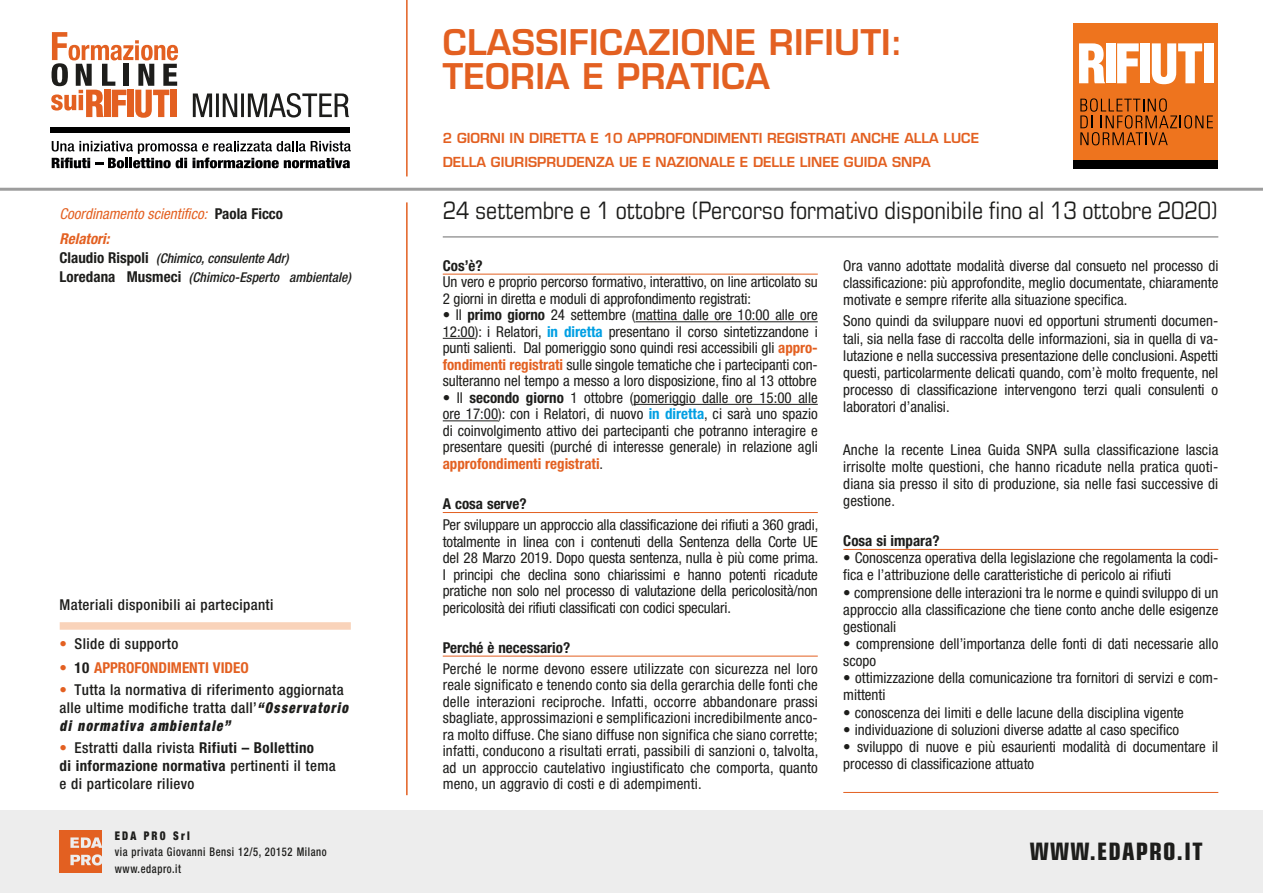
<style>
.page{position:relative;width:1263px;height:893px;background:#fff}
.page>*{position:absolute;margin:0;border:0;box-sizing:border-box;transform-origin:0 0}
.t1{font:600 34.5px/34.5px "Eurostile";letter-spacing:.01em;color:#e36021}
.t2{font:condensed 24px "Eurostile";color:#1d1d1b}
.t3{font:700 condensed 24px "Eurostile";letter-spacing:.05em;color:#1d1d1b}
.t4{font:condensed 15px/16.5px "Helvetica Neue LT Std";color:#1d1d1b;text-align:justify}
.t5{font:500 condensed 15px/18px "Helvetica Neue LT Std";letter-spacing:.025em;color:#1d1d1b}
.t6{font:700 condensed 15px "Helvetica Neue LT Std";color:#1d1d1b}
.t7{font:italic condensed 15px "Helvetica Neue LT Std";color:#e36021}
.t8{font:700 condensed 15px "Helvetica Neue LT Std";color:#e36021}
.t9{font:italic 700 condensed 15px "Helvetica Neue LT Std";color:#e36021}
.t10{font:600 13.5px/23.9px "Eurostile";color:#e36021}
.t11{font:italic 500 condensed 13.5px/19.5px "Helvetica Neue LT Std";letter-spacing:.005em;color:#1d1d1b}
.t12{font:500 condensed 12px/16.8px "Helvetica Neue LT Std";letter-spacing:.055em;color:#1d1d1b;scale:.88 1}
.t13{font:900 condensed 12px "Helvetica Neue LT Std";letter-spacing:.21em;color:#1d1d1b;scale:.88 1}
.s1{font-weight:700;font-style:normal;color:#1d1d1b}
.s2{font-weight:700;font-style:normal;font-size:15px}
.s3{font-weight:700}
.s4{font-weight:700;color:#009fe3}
.s5{font-weight:700;color:#e36021}
.s6{color:#e36021}
.s7{font-weight:500}
.s8{color:#1d1d1b}
.s9{font-weight:900;font-style:italic}
</style>
<div class="page">
<div style="left:0;top:811px;width:1263px;height:82px;background:#ededed"></div>
<img style="left:60px;top:830px;width:42px;height:43px">
<div style="left:60px;top:622px;width:291px;height:8px;background:#f9d3ba"></div>
<hr style="left:443px;top:274px;width:375px;height:1px;background:#e36021">
<hr style="left:635px;top:321px;width:183px;height:1px;background:#1d1d1b">
<hr style="left:443px;top:338px;width:32px;height:1px;background:#1d1d1b">
<hr style="left:633px;top:404px;width:185px;height:1px;background:#1d1d1b">
<hr style="left:443px;top:420px;width:55px;height:1px;background:#1d1d1b">
<hr style="left:443px;top:512px;width:375px;height:1px;background:#e36021">
<hr style="left:443px;top:656px;width:375px;height:1px;background:#e36021">
<hr style="left:843px;top:549px;width:375px;height:1px;background:#e36021">
<hr style="left:843px;top:792px;width:375px;height:1px;background:#e36021">
<hr style="left:406px;top:202px;width:2px;height:593px;background:#e36021">
<div style="left:51px;top:127px;width:299px;height:6px;background:#000"></div>
<svg style="left:51px;top:32px;width:127px;height:86px"></svg>
<div style="left:171px;top:90px;width:6px;height:27px;background:#e36021"></div>
<svg style="left:52px;top:141px;width:299px;height:27px"></svg>
<svg style="left:193px;top:93px;width:156px;height:25px"></svg>
<hr style="left:406px;top:0;width:2px;height:176px;background:#e36021">
<hr style="left:0;top:188px;width:1263px;height:3px;background:#9d9d9d">
<hr style="left:443px;top:236px;width:775px;height:2px;background:#9d9d9d">
<div style="left:1073px;top:24px;width:145px;height:144px;background:#ee741e"></div>
<svg style="left:1079px;top:43px;width:26px;height:40px"></svg>
<div style="left:1106px;top:43px;width:9px;height:40px;background:#fff"></div>
<svg style="left:1117px;top:43px;width:22px;height:40px"></svg>
<div style="left:1140px;top:43px;width:10px;height:40px;background:#fff"></div>
<svg style="left:1152px;top:43px;width:50px;height:41px"></svg>
<div style="left:1204px;top:43px;width:9px;height:40px;background:#fff"></div>
<div style="left:1073px;top:160px;width:145px;height:8px;background:#000"></div>
<svg style="left:1080px;top:98px;width:133px;height:47px"></svg>
<h1 class="t1" style="left:443px;top:24px;width:462px">CLASSIFICAZIONE RIFIUTI:<br>TEORIA E PRATICA</h1>
<p class="t10" style="left:443px;top:126px;width:538px">2 GIORNI IN DIRETTA E 10 APPROFONDIMENTI REGISTRATI ANCHE ALLA LUCE<br>DELLA GIURISPRUDENZA UE E NAZIONALE E DELLE LINEE GUIDA SNPA</p>
<h2 class="t2" style="left:443px;top:196px;width:777px">24 settembre e 1 ottobre (Percorso formativo disponibile fino al 13 ottobre 2020)</h2>
<p class="t7" style="left:60px;top:205px;width:225px">Coordinamento scientifico: <span class="s1">Paola Ficco</span></p>
<p class="t11" style="left:60px;top:248px;width:293px"><span class="s2">Claudio Rispoli</span> (Chimico, consulente Adr)<br><span class="s2">Loredana Musmeci</span> (Chimico-Esperto ambientale)</p>
<p class="t6" style="left:443px;top:256px;width:41px">Cos’è?</p>
<p class="t9" style="left:60px;top:230px;width:51px">Relatori:</p>
<p class="t4" style="left:843px;top:257px;width:377px;line-height:17.1px">Ora vanno adottate modalità diverse dal consueto nel processo di classificazione: più approfondite, meglio documentate, chiaramente motivate e sempre riferite alla situazione specifica.</p>
<p class="t4" style="left:843px;top:312px;width:376px;line-height:17.1px">Sono quindi da sviluppare nuovi ed opportuni strumenti documen&shy;tali, sia nella fase di raccolta delle informazioni, sia in quella di va&shy;lutazione e nella successiva presentazione delle conclusioni. Aspetti questi, particolarmente delicati quando, com’è molto frequente, nel processo di classificazione intervengono terzi quali consulenti o laboratori d’analisi.</p>
<p class="t4" style="left:843px;top:441px;width:377px;line-height:17.1px">Anche la recente Linea Guida SNPA sulla classificazione lascia irrisolte molte questioni, che hanno ricadute nella pratica quoti&shy;diana sia presso il sito di produzione, sia nelle fasi successive di gestione.</p>
<p class="t6" style="left:843px;top:532px;width:98px">Cosa si impara?</p>
<p class="t4" style="left:843px;top:549px;width:376px;line-height:17.1px">• Conoscenza operativa della legislazione che regolamenta la codi&shy;fica e l’attribuzione delle caratteristiche di pericolo ai rifiuti</p>
<p class="t4" style="left:843px;top:584px;width:377px;line-height:17.1px">• comprensione delle interazioni tra le norme e quindi sviluppo di un approccio alla classificazione che tiene conto anche delle esigenze gestionali</p>
<p class="t4" style="left:843px;top:635px;width:377px;line-height:17.1px">• comprensione dell’importanza delle fonti di dati necessarie allo scopo</p>
<p class="t4" style="left:843px;top:669px;width:376px;line-height:17.1px">• ottimizzazione della comunicazione tra fornitori di servizi e com&shy;mittenti</p>
<p class="t4" style="left:843px;top:704px;width:342px">• conoscenza dei limiti e delle lacune della disciplina vigente</p>
<p class="t4" style="left:843px;top:721px;width:337px">• individuazione di soluzioni diverse adatte al caso specifico</p>
<p class="t4" style="left:843px;top:738px;width:376px;line-height:17.1px">• sviluppo di nuove e più esaurienti modalità di documentare il processo di classificazione attuato</p>
<p class="t4" style="left:443px;top:274px;width:376px">Un vero e proprio percorso formativo, interattivo, on line articolato su<br>2 giorni in diretta e moduli di approfondimento registrati:</p>
<p class="t4" style="left:443px;top:307px;width:377px">• Il <span class="s3">primo giorno</span> 24 settembre (mattina dalle ore 10:00 alle ore 12:00): i Relatori, <span class="s4">in diretta</span> presentano il corso sintetizzandone i punti salienti. Dal pomeriggio sono quindi resi accessibili gli <span class="s5">appro&shy;fondimenti registrati</span> sulle singole tematiche che i partecipanti con&shy;sulteranno nel tempo a messo a loro disposizione, fino al 13 ottobre</p>
<p class="t4" style="left:443px;top:389px;width:377px">• Il <span class="s3">secondo giorno</span> 1 ottobre (pomeriggio dalle ore 15:00 alle ore 17:00): con i Relatori, di nuovo <span class="s4">in diretta</span>, ci sarà uno spazio di coinvolgimento attivo dei partecipanti che potranno interagire e presentare quesiti (purché di interesse generale) in relazione agli <span class="s5">approfondimenti registrati</span>.</p>
<p class="t6" style="left:443px;top:495px;width:85px">A cosa serve?</p>
<p class="t4" style="left:443px;top:516px;width:377px">Per sviluppare un approccio alla classificazione dei rifiuti a 360 gradi, totalmente in linea con i contenuti della Sentenza della Corte UE del 28 Marzo 2019. Dopo questa sentenza, nulla è più come prima.<br>I principi che declina sono chiarissimi e hanno potenti ricadute pratiche non solo nel processo di valutazione della pericolosità/non pericolosità dei rifiuti classificati con codici speculari.</p>
<p class="t6" style="left:443px;top:638px;width:129px">Perché è necessario?</p>
<p class="t4" style="left:443px;top:660px;width:377px">Perché le norme devono essere utilizzate con sicurezza nel loro reale significato e tenendo conto sia della gerarchia delle fonti che delle interazioni reciproche. Infatti, occorre abbandonare prassi sbagliate, approssimazioni e semplificazioni incredibilmente anco&shy;ra molto diffuse. Che siano diffuse non significa che siano corrette; infatti, conducono a risultati errati, passibili di sanzioni o, talvolta, ad un approccio cautelativo ingiustificato che comporta, quanto meno, un aggravio di costi e di adempimenti.</p>
<p class="t5" style="left:60px;top:596px;width:215px">Materiali disponibili ai partecipanti</p>
<p class="t5" style="left:60px;top:634px;width:120px"><span class="s6">•</span> Slide di supporto</p>
<p class="t8" style="left:60px;top:658px;width:191px"><span class="s7">•</span> <span class="s8">10</span> APPROFONDIMENTI VIDEO</p>
<p class="t5" style="left:60px;top:680px;width:290px"><span class="s6">•</span> Tutta la normativa di riferimento aggiornata alle ultime modifiche tratta dall’<span class="s9">“Osservatorio di normativa ambientale”</span></p>
<p class="t5" style="left:60px;top:739px;width:278px"><span class="s6">•</span> Estratti dalla rivista <span class="s3">Rifiuti – Bollettino<br>di informazione normativa</span> pertinenti il tema e di particolare rilievo</p>
<p class="t13" style="left:115px;top:828px;width:87px">EDA PRO Srl</p>
<p class="t12" style="left:115px;top:844px;width:242px">via privata Giovanni Bensi 12/5, 20152 Milano www.edapro.it</p>
<h2 class="t3" style="left:1030px;top:837px;width:174px">WWW.EDAPRO.IT</h2>
</div>
